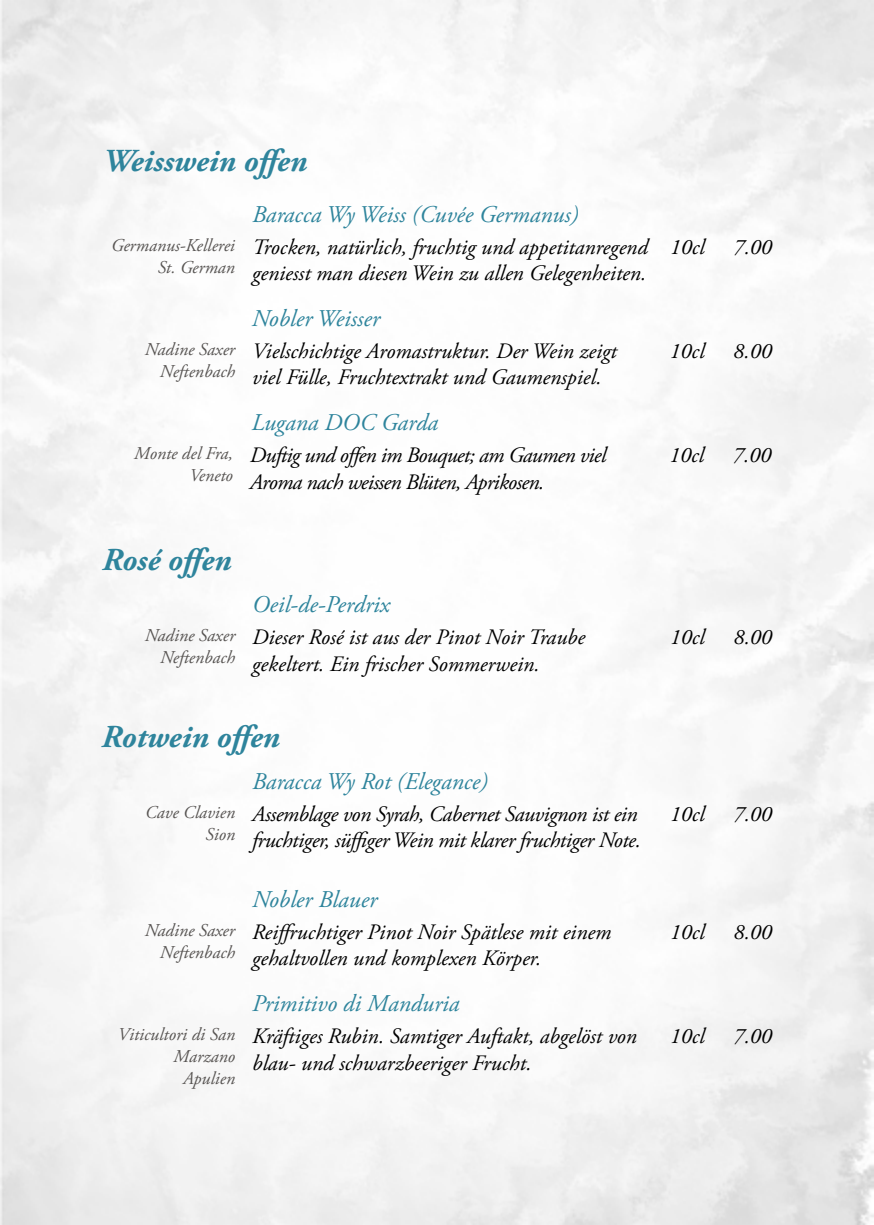
<style>
.page{position:relative;width:874px;height:1225px;background:#fff}
.page>*{position:absolute;margin:0;border:0;box-sizing:border-box;transform-origin:0 0}
.t1{font:italic 700 32px "Adobe Garamond Pro";color:#2e849c}
.t2{font:italic 24px "Adobe Garamond Pro";color:#2e849c}
.t3{font:italic 22px/26.4px "Adobe Garamond Pro";color:#000}
.t4{font:italic 22px/26.4px "Adobe Garamond Pro";letter-spacing:-.02em;color:#000}
.t5{font:italic 22px/26.4px "Adobe Garamond Pro";letter-spacing:-.03em;color:#000}
.t6{font:italic 18px/21.6px "Adobe Garamond Pro";color:#575452;text-align:right}
</style>
<div class="page">
<h1 class="t1" style="left:102px;top:142px;width:206px">Weisswein offen</h1>
<p class="t2" style="left:252px;top:200px;width:328px">Baracca Wy Weiss (Cuvée Germanus)</p>
<p class="t6" style="left:111px;top:235px;width:125px">Germanus-Kellerei<br>St. German</p>
<p class="t3" style="left:252px;top:234px;width:397px">Trocken, natürlich, fruchtig und appetitanregend geniesst man diesen Wein zu allen Gelegenheiten.</p>
<p class="t3" style="left:669px;top:234px;width:36px">10cl</p>
<p class="t3" style="left:733px;top:234px;width:40px">7.00</p>
<p class="t2" style="left:252px;top:304px;width:129px">Nobler Weisser</p>
<p class="t3" style="left:252px;top:338px;width:366px">Vielschichtige Aromastruktur. Der Wein zeigt viel Fülle, Fruchtextrakt und Gaumenspiel.</p>
<p class="t3" style="left:669px;top:338px;width:36px">10cl</p>
<p class="t6" style="left:145px;top:339px;width:92px">Nadine Saxer</p>
<p class="t3" style="left:732px;top:338px;width:40px">8.00</p>
<p class="t6" style="left:160px;top:361px;width:77px">Neftenbach</p>
<p class="t2" style="left:251px;top:408px;width:188px">Lugana DOC Garda</p>
<p class="t6" style="left:134px;top:443px;width:100px">Monte del Fra,<br>Veneto</p>
<p class="t5" style="left:250px;top:442px;width:358px">Duftig und offen im Bouquet; am Gaumen viel<br>Aroma nach weissen Blüten, Aprikosen.</p>
<p class="t3" style="left:668px;top:442px;width:36px">10cl</p>
<p class="t3" style="left:732px;top:442px;width:40px">7.00</p>
<h1 class="t1" style="left:102px;top:542px;width:131px">Rosé offen</h1>
<p class="t2" style="left:252px;top:590px;width:139px">Oeil-de-Perdrix</p>
<p class="t6" style="left:145px;top:625px;width:92px">Nadine Saxer<br>Neftenbach</p>
<p class="t3" style="left:252px;top:625px;width:334px">Dieser Rosé ist aus der Pinot Noir Traube gekeltert. Ein frischer Sommerwein.</p>
<p class="t3" style="left:669px;top:625px;width:36px">10cl</p>
<p class="t3" style="left:733px;top:625px;width:40px">8.00</p>
<h1 class="t1" style="left:101px;top:719px;width:180px">Rotwein offen</h1>
<p class="t2" style="left:252px;top:767px;width:237px">Baracca Wy Rot (Elegance)</p>
<p class="t6" style="left:145px;top:802px;width:91px">Cave Clavien<br>Sion</p>
<p class="t4" style="left:252px;top:801px;width:390px">Assemblage von Syrah, Cabernet Sauvignon ist ein fruchtiger, süffiger Wein mit klarer fruchtiger Note.</p>
<p class="t3" style="left:669px;top:801px;width:36px">10cl</p>
<p class="t3" style="left:733px;top:801px;width:40px">7.00</p>
<p class="t2" style="left:252px;top:885px;width:127px">Nobler Blauer</p>
<p class="t6" style="left:145px;top:920px;width:92px">Nadine Saxer<br>Neftenbach</p>
<p class="t3" style="left:252px;top:919px;width:360px">Reiffruchtiger Pinot Noir Spätlese mit einem gehaltvollen und komplexen Körper.</p>
<p class="t3" style="left:669px;top:919px;width:36px">10cl</p>
<p class="t3" style="left:733px;top:919px;width:40px">8.00</p>
<p class="t2" style="left:252px;top:989px;width:209px">Primitivo di Manduria</p>
<p class="t6" style="left:118px;top:1024px;width:119px">Viticultori di San<br>Marzano<br>Apulien</p>
<p class="t3" style="left:252px;top:1023px;width:386px">Kräftiges Rubin. Samtiger Auftakt, abgelöst von blau- und schwarzbeeriger Frucht.</p>
<p class="t3" style="left:669px;top:1023px;width:36px">10cl</p>
<p class="t3" style="left:733px;top:1023px;width:40px">7.00</p>
</div>
